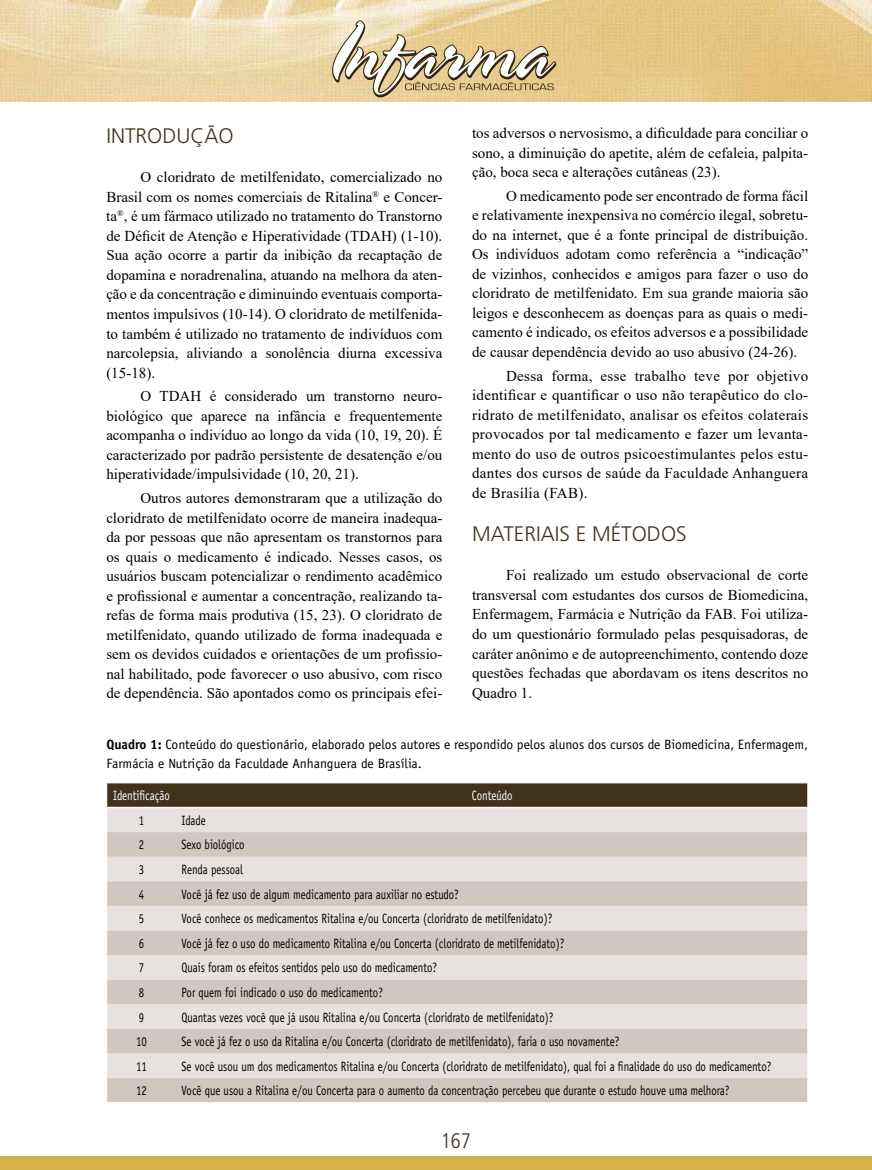
<style>
.page{position:relative;width:872px;height:1170px;background:#fff}
.page>*{position:absolute;margin:0;border:0;box-sizing:border-box;transform-origin:0 0}
.t1{font:300 21px "Frutiger";color:#42321c}
.t2{font:300 condensed 21px "Frutiger";color:#42321c}
.t3{font:15px/19.5px "Times New Roman";color:#000;text-align:justify}
.t4{font:13.5px "Officina Sans";color:#000;scale:.8 1}
.t5{font:13.5px/19.5px "Officina Sans";color:#000}
.t6{font:13.5px "Officina Sans";color:#fff;scale:.8 1}
.s1{font-weight:700}
</style>
<div class="page">
<img style="left:0;top:0;width:872px;height:101px">
<div style="left:0;top:1155px;width:872px;height:14px;background:#d6b049"></div>
<svg style="left:332px;top:20px;width:224px;height:77px"></svg>
<svg style="left:106px;top:782px;width:702px;height:320px;background:#d0c9c2"></svg>
<hr style="left:107px;top:807px;width:69px;height:1px;background:#fff">
<hr style="left:176px;top:807px;width:631px;height:1px;background:#fff">
<h1 class="t1" style="left:106px;top:124px;width:129px">INTRODUÇÃO</h1>
<p class="t3" style="left:106px;top:167px;width:337px;text-indent:34px">O cloridrato de metilfenidato, comercializado no Brasil com os nomes comerciais de Ritalina<sup>®</sup> e Concer&shy;ta<sup>®</sup>, é um fármaco utilizado no tratamento do Transtorno de Déficit de Atenção e Hiperatividade (TDAH) (1-10).<br>Sua ação ocorre a partir da inibição da recaptação de dopamina e noradrenalina, atuando na melhora da aten&shy;ção e da concentração e diminuindo eventuais comporta&shy;mentos impulsivos (10-14). O cloridrato de metilfenida&shy;to também é utilizado no tratamento de indivíduos com narcolepsia, aliviando a sonolência diurna excessiva (15-18).</p>
<p class="t3" style="left:106px;top:386px;width:337px;text-indent:34px">O TDAH é considerado um transtorno neuro&shy;biológico que aparece na infância e frequentemente acompanha o indivíduo ao longo da vida (10, 19, 20). É caracterizado por padrão persistente de desatenção e/ou hiperatividade/impulsividade (10, 20, 21).</p>
<p class="t3" style="left:106px;top:488px;width:337px;text-indent:34px">Outros autores demonstraram que a utilização do cloridrato de metilfenidato ocorre de maneira inadequa&shy;da por pessoas que não apresentam os transtornos para os quais o medicamento é indicado. Nesses casos, os usuários buscam potencializar o rendimento acadêmico e profissional e aumentar a concentração, realizando ta&shy;refas de forma mais produtiva (15, 23). O cloridrato de metilfenidato, quando utilizado de forma inadequada e sem os devidos cuidados e orientações de um profissio&shy;nal habilitado, pode favorecer o uso abusivo, com risco de dependência. São apontados como os principais efei-</p>
<p class="t3" style="left:472px;top:123px;width:337px">tos adversos o nervosismo, a dificuldade para conciliar o sono, a diminuição do apetite, além de cefaleia, palpita&shy;ção, boca seca e alterações cutâneas (23).</p>
<p class="t3" style="left:472px;top:185px;width:337px;text-indent:34px">O medicamento pode ser encontrado de forma fácil e relativamente inexpensiva no comércio ilegal, sobretu&shy;do na internet, que é a fonte principal de distribuição.<br>Os indivíduos adotam como referência a “indicação” de vizinhos, conhecidos e amigos para fazer o uso do cloridrato de metilfenidato. Em sua grande maioria são leigos e desconhecem as doenças para as quais o medi&shy;camento é indicado, os efeitos adversos e a possibilidade de causar dependência devido ao uso abusivo (24-26).</p>
<p class="t3" style="left:472px;top:365px;width:337px;text-indent:34px">Dessa forma, esse trabalho teve por objetivo identificar e quantificar o uso não terapêutico do clo&shy;ridrato de metilfenidato, analisar os efeitos colaterais provocados por tal medicamento e fazer um levanta&shy;mento do uso de outros psicoestimulantes pelos estu&shy;dantes dos cursos de saúde da Faculdade Anhanguera de Brasília (FAB).</p>
<h1 class="t1" style="left:472px;top:522px;width:216px">MATERIAIS E MÉTODOS</h1>
<p class="t3" style="left:472px;top:565px;width:337px;text-indent:34px">Foi realizado um estudo observacional de corte transversal com estudantes dos cursos de Biomedicina, Enfermagem, Farmácia e Nutrição da FAB. Foi utiliza&shy;do um questionário formulado pelas pesquisadoras, de caráter anônimo e de autopreenchimento, contendo doze questões fechadas que abordavam os itens descritos no Quadro 1.</p>
<p class="t5" style="left:106px;top:734px;width:703px"><span class="s1">Quadro 1:</span> Conteúdo do questionário, elaborado pelos autores e respondido pelos alunos dos cursos de Biomedicina, Enfermagem,<br>Farmácia e Nutrição da Faculdade Anhanguera de Brasília.</p>
<p class="t6" style="left:113px;top:787px;width:72px">Identificação</p>
<p class="t6" style="left:472px;top:787px;width:52px">Conteúdo</p>
<p class="t4" style="left:139px;top:812px;width:8px">1</p>
<p class="t4" style="left:182px;top:812px;width:32px">Idade</p>
<p class="t4" style="left:139px;top:836px;width:8px">2</p>
<p class="t4" style="left:182px;top:836px;width:80px">Sexo biológico</p>
<p class="t4" style="left:139px;top:861px;width:8px">3</p>
<p class="t4" style="left:182px;top:861px;width:78px">Renda pessoal</p>
<p class="t4" style="left:139px;top:886px;width:8px">4</p>
<p class="t4" style="left:182px;top:886px;width:348px">Você já fez uso de algum medicamento para auxiliar no estudo?</p>
<p class="t4" style="left:139px;top:910px;width:8px">5</p>
<p class="t4" style="left:182px;top:910px;width:465px">Você conhece os medicamentos Ritalina e/ou Concerta (cloridrato de metilfenidato)?</p>
<p class="t4" style="left:139px;top:935px;width:8px">6</p>
<p class="t4" style="left:182px;top:935px;width:480px">Você já fez o uso do medicamento Ritalina e/ou Concerta (cloridrato de metilfenidato)?</p>
<p class="t4" style="left:139px;top:959px;width:8px">7</p>
<p class="t4" style="left:182px;top:959px;width:321px">Quais foram os efeitos sentidos pelo uso do medicamento?</p>
<p class="t4" style="left:139px;top:984px;width:8px">8</p>
<p class="t4" style="left:182px;top:984px;width:253px">Por quem foi indicado o uso do medicamento?</p>
<p class="t4" style="left:139px;top:1009px;width:8px">9</p>
<p class="t4" style="left:182px;top:1009px;width:466px">Quantas vezes você que já usou Ritalina e/ou Concerta (cloridrato de metilfenidato)?</p>
<p class="t4" style="left:136px;top:1033px;width:15px">10</p>
<p class="t4" style="left:182px;top:1033px;width:548px">Se você já fez o uso da Ritalina e/ou Concerta (cloridrato de metilfenidato), faria o uso novamente?</p>
<p class="t4" style="left:136px;top:1058px;width:15px">11</p>
<p class="t4" style="left:182px;top:1058px;width:738px">Se você usou um dos medicamentos Ritalina e/ou Concerta (cloridrato de metilfenidato), qual foi a finalidade do uso do medicamento?</p>
<p class="t4" style="left:136px;top:1082px;width:15px">12</p>
<p class="t4" style="left:182px;top:1082px;width:686px">Você que usou a Ritalina e/ou Concerta para o aumento da concentração percebeu que durante o estudo houve uma melhora?</p>
<h1 class="t2" style="left:441px;top:1128px;width:32px">167</h1>
</div>
